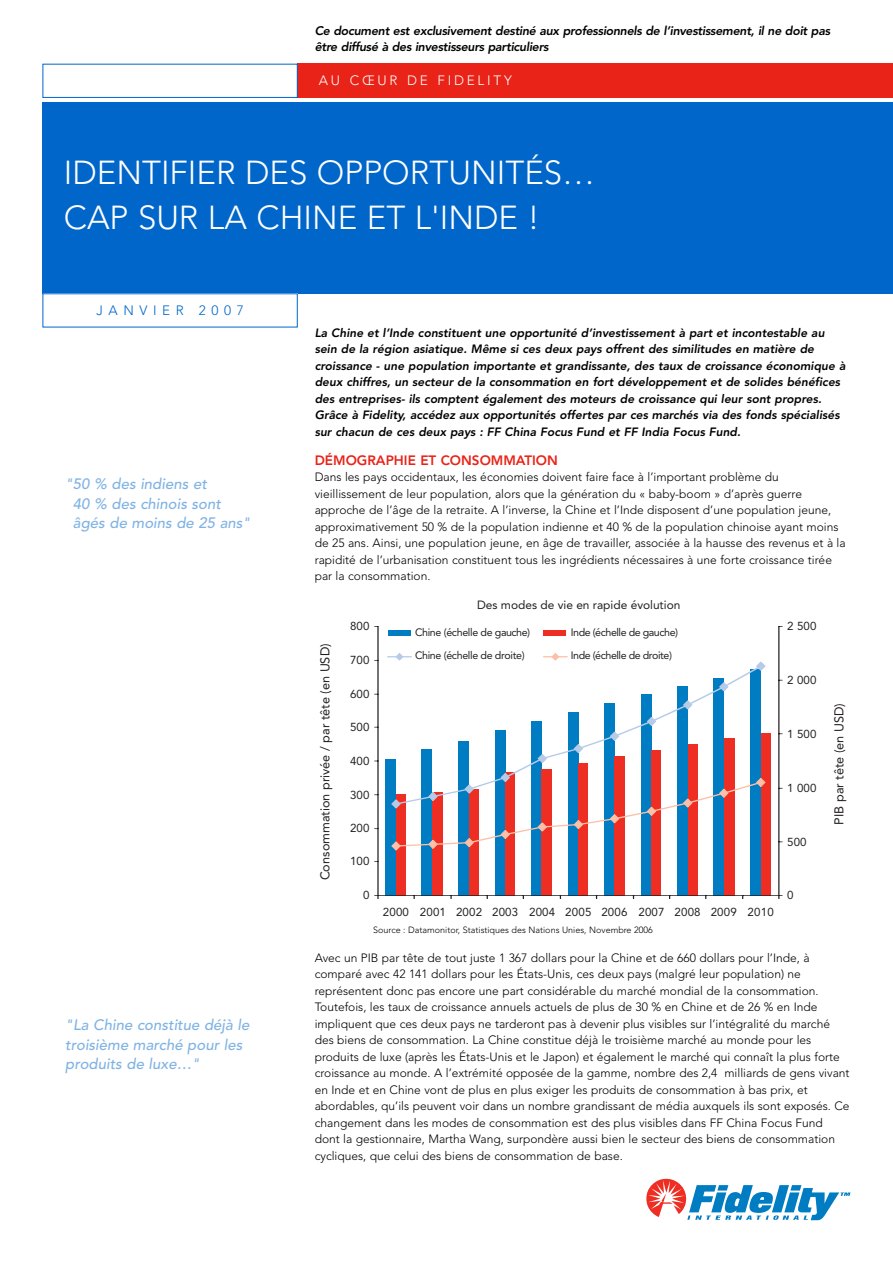
<style>
.page{position:relative;width:893px;height:1263px;background:#fff}
.page>*{position:absolute;margin:0;border:0;box-sizing:border-box;transform-origin:0 0}
.t1{font:300 33px/45px "Avenir";color:#fff}
.t2{font:italic 500 15px/19.5px "Avenir";color:#80b3e4}
.t3{font:800 13.5px "Avenir";color:#e92317}
.t4{font:300 13.5px "Avenir";letter-spacing:.21em;color:#fff}
.t5{font:300 13.5px "Avenir";letter-spacing:.415em;color:#0066ca}
.t6{font:12.75px "Avenir";color:#231f20}
.t7{font:italic 800 12.3px/16.5px "Avenir";letter-spacing:-.025em;color:#000}
.t8{font:300 12px/16.5px "Avenir";color:#000}
.t9{font:italic 800 12px/16.5px "Avenir";color:#000}
.t10{font:12px "Avenir";color:#231f20}
.t11{font:11.55px "Avenir";color:#231f20}
.t12{font:10.65px "Avenir";letter-spacing:-.04em;color:#231f20}
.t13{font:300 9px "Avenir";color:#000}
</style>
<div class="page">
<div style="left:43px;top:102px;width:850px;height:191px;background:#0066ca"></div>
<div style="left:298px;top:64px;width:595px;height:34px;background:#e92317"></div>
<div style="left:43px;top:64px;width:255px;height:34px;border:1px solid #0066ca"></div>
<svg style="left:646px;top:1179px;width:204px;height:41px"></svg>
<svg style="left:374px;top:626px;width:409px;height:273px"></svg>
<svg style="left:393px;top:664px;width:371px;height:108px"></svg>
<svg style="left:537px;top:753px;width:10px;height:10px"></svg>
<svg style="left:573px;top:744px;width:11px;height:9px"></svg>
<svg style="left:609px;top:731px;width:11px;height:10px"></svg>
<svg style="left:646px;top:716px;width:11px;height:10px"></svg>
<svg style="left:683px;top:700px;width:10px;height:10px"></svg>
<svg style="left:719px;top:682px;width:10px;height:9px"></svg>
<svg style="left:756px;top:661px;width:10px;height:10px"></svg>
<svg style="left:391px;top:772px;width:375px;height:79px"></svg>
<div style="left:388px;top:630px;width:22px;height:6px;background:#007cc2"></div>
<div style="left:544px;top:630px;width:22px;height:6px;background:#ee2e22"></div>
<hr style="left:388px;top:656px;width:23px;height:2px;background:#b6cbe8">
<svg style="left:395px;top:652px;width:9px;height:9px"></svg>
<hr style="left:544px;top:656px;width:23px;height:2px;background:#fbc0a7">
<svg style="left:551px;top:652px;width:9px;height:9px"></svg>
<p class="t7" style="left:315px;top:23px;width:517px">Ce document est exclusivement destiné aux professionnels de l’investissement, il ne doit pas être diffusé à des investisseurs particuliers</p>
<p class="t4" style="left:319px;top:75px;width:194px">AU CŒUR DE FIDELITY</p>
<h1 class="t1" style="left:64px;top:153px;width:533px">IDENTIFIER DES OPPORTUNITÉS…<br>CAP SUR LA CHINE ET L'INDE !</h1>
<p class="t5" style="left:96px;top:305px;width:149px">JANVIER 2007</p>
<p class="t2" style="left:73px;top:475px;width:179px;text-indent:-8px">"50 % des indiens et<br>40 % des chinois sont âgés de moins de 25 ans"</p>
<p class="t2" style="left:65px;top:1016px;width:186px">"La Chine constitue déjà le troisième marché pour les produits de luxe…"</p>
<p class="t9" style="left:315px;top:325px;width:532px">La Chine et l’Inde constituent une opportunité d’investissement à part et incontestable au sein de la région asiatique. Même si ces deux pays offrent des similitudes en matière de croissance - une population importante et grandissante, des taux de croissance économique à deux chiffres, un secteur de la consommation en fort développement et de solides bénéfices des entreprises- ils comptent également des moteurs de croissance qui leur sont propres.<br>Grâce à Fidelity, accédez aux opportunités offertes par ces marchés via des fonds spécialisés sur chacun de ces deux pays : FF China Focus Fund et FF India Focus Fund.</p>
<p class="t3" style="left:315px;top:455px;width:245px">DÉMOGRAPHIE ET CONSOMMATION</p>
<p class="t8" style="left:315px;top:470px;width:533px">Dans les pays occidentaux, les économies doivent faire face à l’important problème du vieillissement de leur population, alors que la génération du « baby-boom » d’après guerre approche de l’âge de la retraite. A l’inverse, la Chine et l’Inde disposent d’une population jeune, approximativement 50 % de la population indienne et 40 % de la population chinoise ayant moins de 25 ans. Ainsi, une population jeune, en âge de travailler, associée à la hausse des revenus et à la rapidité de l’urbanisation constituent tous les ingrédients nécessaires à une forte croissance tirée par la consommation.</p>
<p class="t6" style="left:320px;top:880px;width:238px;rotate:-90deg">Consommation privée / par tête (en USD)</p>
<p class="t11" style="left:350px;top:622px;width:21px">800</p>
<p class="t11" style="left:350px;top:655px;width:21px">700</p>
<p class="t11" style="left:350px;top:689px;width:21px">600</p>
<p class="t11" style="left:350px;top:722px;width:21px">500</p>
<p class="t11" style="left:350px;top:756px;width:21px">400</p>
<p class="t11" style="left:350px;top:790px;width:21px">300</p>
<p class="t11" style="left:350px;top:824px;width:21px">200</p>
<p class="t11" style="left:350px;top:857px;width:21px">100</p>
<p class="t11" style="left:363px;top:891px;width:8px">0</p>
<p class="t10" style="left:477px;top:600px;width:198px">Des modes de vie en rapide évolutio</p>
<p class="t12" style="left:415px;top:628px;width:117px">Chine (échell de gauche)</p>
<p class="t12" style="left:571px;top:628px;width:52px">Inde (échell</p>
<p class="t12" style="left:643px;top:628px;width:37px">gauche)</p>
<p class="t12" style="left:415px;top:651px;width:111px">Chine (échell de droite)</p>
<p class="t12" style="left:571px;top:651px;width:52px">Inde (échell</p>
<p class="t12" style="left:643px;top:651px;width:31px">droite)</p>
<p class="t11" style="left:383px;top:907px;width:392px">2000 2001 2002 2003 2004 2005 2006 2007 2008 2009 2010</p>
<p class="t13" style="left:373px;top:926px;width:281px">Source : Datamonitor, Statistiques des Nations Unies, Novembre 2006</p>
<p class="t11" style="left:797px;top:622px;width:21px">500</p>
<p class="t11" style="left:797px;top:675px;width:21px">000</p>
<p class="t11" style="left:797px;top:729px;width:21px">500</p>
<p class="t11" style="left:797px;top:783px;width:21px">000</p>
<p class="t11" style="left:787px;top:837px;width:21px">500</p>
<p class="t11" style="left:787px;top:891px;width:8px">0</p>
<p class="t6" style="left:834px;top:824px;width:123px;rotate:-90deg">PIB par tête (en USD)</p>
<p class="t8" style="left:315px;top:950px;width:536px">Avec un PIB par tête de tout juste 1 367 dollars pour la Chine et de 660 dollars pour l’Inde, à comparé avec 42 141 dollars pour les États-Unis, ces deux pays (malgré leur population) ne représentent donc pas encore une part considérable du marché mondial de la consommation.<br>Toutefois, les taux de croissance annuels actuels de plus de 30 % en Chine et de 26 % en Inde impliquent que ces deux pays ne tarderont pas à devenir plus visibles sur l’intégralité du marché des biens de consommation. La Chine constitue déjà le troisième marché au monde pour les produits de luxe (après les États-Unis et le Japon) et également le marché qui connaît la plus forte croissance au monde. A l’extrémité opposée de la gamme, nombre des 2,4 milliards de gens vivant en Inde et en Chine vont de plus en plus exiger les produits de consommation à bas prix, et abordables, qu’ils peuvent voir dans un nombre grandissant de média auxquels ils sont exposés. Ce changement dans les modes de consommation est des plus visibles dans FF China Focus Fund dont la gestionnaire, Martha Wang, surpondère aussi bien le secteur des biens de consommation cycliques, que celui des biens de consommation de base.</p>
</div>
